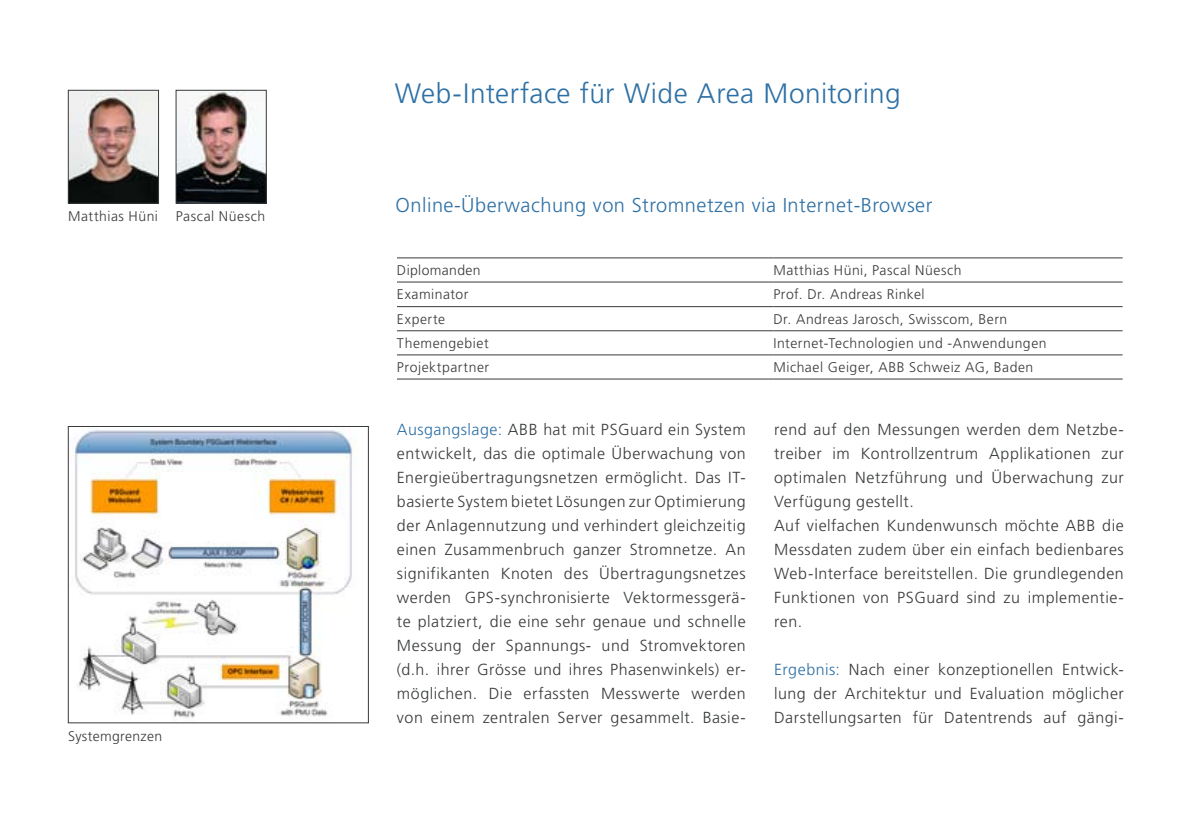
<style>
.page{position:relative;width:1191px;height:840px;background:#fff}
.page>*{position:absolute;margin:0;border:0;box-sizing:border-box;transform-origin:0 0}
.t1{font:300 28px "Frutiger";letter-spacing:.015em;color:#2d70a5}
.t2{font:300 20px "Frutiger";letter-spacing:.025em;color:#2d70a5}
.t3{font:300 16px/24px "Frutiger";letter-spacing:.03em;color:#383a3b;text-align:justify}
.t4{font:300 14px "Frutiger";letter-spacing:.035em;color:#383a3b}
.s1{color:#2d70a5}
</style>
<div class="page">
<img style="left:178px;top:92px;width:86px;height:109px">
<div style="left:176px;top:90px;width:90px;height:113px;border:1px solid #383a3b"></div>
<img style="left:70px;top:92px;width:87px;height:109px">
<div style="left:68px;top:90px;width:91px;height:113px;border:1px solid #383a3b"></div>
<img style="left:70px;top:428px;width:283px;height:290px">
<div style="left:68px;top:426px;width:301px;height:296px;border:1px solid #383a3b"></div>
<hr style="left:397px;top:257px;width:376px;height:1px;background:#383a3b">
<hr style="left:773px;top:257px;width:349px;height:1px;background:#383a3b">
<hr style="left:397px;top:281px;width:376px;height:1px;background:#383a3b">
<hr style="left:773px;top:281px;width:349px;height:1px;background:#383a3b">
<hr style="left:397px;top:306px;width:376px;height:1px;background:#383a3b">
<hr style="left:773px;top:306px;width:349px;height:1px;background:#383a3b">
<hr style="left:397px;top:330px;width:376px;height:1px;background:#383a3b">
<hr style="left:773px;top:330px;width:349px;height:1px;background:#383a3b">
<hr style="left:397px;top:354px;width:376px;height:1px;background:#383a3b">
<hr style="left:773px;top:354px;width:349px;height:1px;background:#383a3b">
<hr style="left:397px;top:378px;width:376px;height:1px;background:#383a3b">
<hr style="left:773px;top:378px;width:349px;height:1px;background:#383a3b">
<p class="t4" style="left:68px;top:208px;width:91px">Matthias Hüni</p>
<p class="t4" style="left:176px;top:208px;width:91px">Pascal Nüesch</p>
<p class="t4" style="left:68px;top:727px;width:96px">Systemgrenzen</p>
<h1 class="t1" style="left:395px;top:78px;width:507px">Web-Interface für Wide Area Monitoring</h1>
<p class="t2" style="left:395px;top:194px;width:538px">Online-Überwachung von Stromnetzen via Internet-Browser</p>
<p class="t4" style="left:397px;top:262px;width:85px">Diplomanden</p>
<p class="t4" style="left:773px;top:262px;width:190px">Matthias Hüni, Pascal Nüesch</p>
<p class="t4" style="left:397px;top:286px;width:73px">Examinator</p>
<p class="t4" style="left:773px;top:286px;width:153px">Prof. Dr. Andreas Rinkel</p>
<p class="t4" style="left:397px;top:311px;width:50px">Experte</p>
<p class="t4" style="left:773px;top:311px;width:235px">Dr. Andreas Jarosch, Swisscom, Bern</p>
<p class="t4" style="left:397px;top:335px;width:93px">Themengebiet</p>
<p class="t4" style="left:773px;top:335px;width:275px">Internet-Technologien und -Anwendungen</p>
<p class="t4" style="left:397px;top:359px;width:94px">Projektpartner</p>
<p class="t4" style="left:773px;top:359px;width:261px">Michael Geiger, ABB Schweiz AG, Baden</p>
<p class="t3" style="left:397px;top:417px;width:350px"><span class="s1">Ausgangslage:</span> ABB hat mit PSGuard ein System entwickelt, das die optimale Überwachung von Energieübertragungsnetzen ermöglicht. Das IT&shy;basierte System bietet Lösungen zur Optimierung der Anlagennutzung und verhindert gleichzeitig einen Zusammenbruch ganzer Stromnetze. An signifikanten Knoten des Übertragungsnetzes werden GPS-synchronisierte Vektormessgerä&shy;te platziert, die eine sehr genaue und schnelle Messung der Spannungs- und Stromvektoren (d.h. ihrer Grösse und ihres Phasenwinkels) er&shy;möglichen. Die erfassten Messwerte werden von einem zentralen Server gesammelt. Basie-</p>
<p class="t3" style="left:774px;top:417px;width:351px;text-align:left">rend auf den Messungen werden dem Netzbe&shy;treiber im Kontrollzentrum Applikationen zur optimalen Netzführung und Überwachung zur Verfügung gestellt.<br>Auf vielfachen Kundenwunsch möchte ABB die Messdaten zudem über ein einfach bedienbares Web-Interface bereitstellen. Die grundlegenden Funktionen von PSGuard sind zu implementie&shy;ren.</p>
<p class="t3" style="left:774px;top:657px;width:351px"><span class="s1">Ergebnis:</span> Nach einer konzeptionellen Entwick&shy;lung der Architektur und Evaluation möglicher Darstellungsarten für Datentrends auf gängi-</p>
</div>
